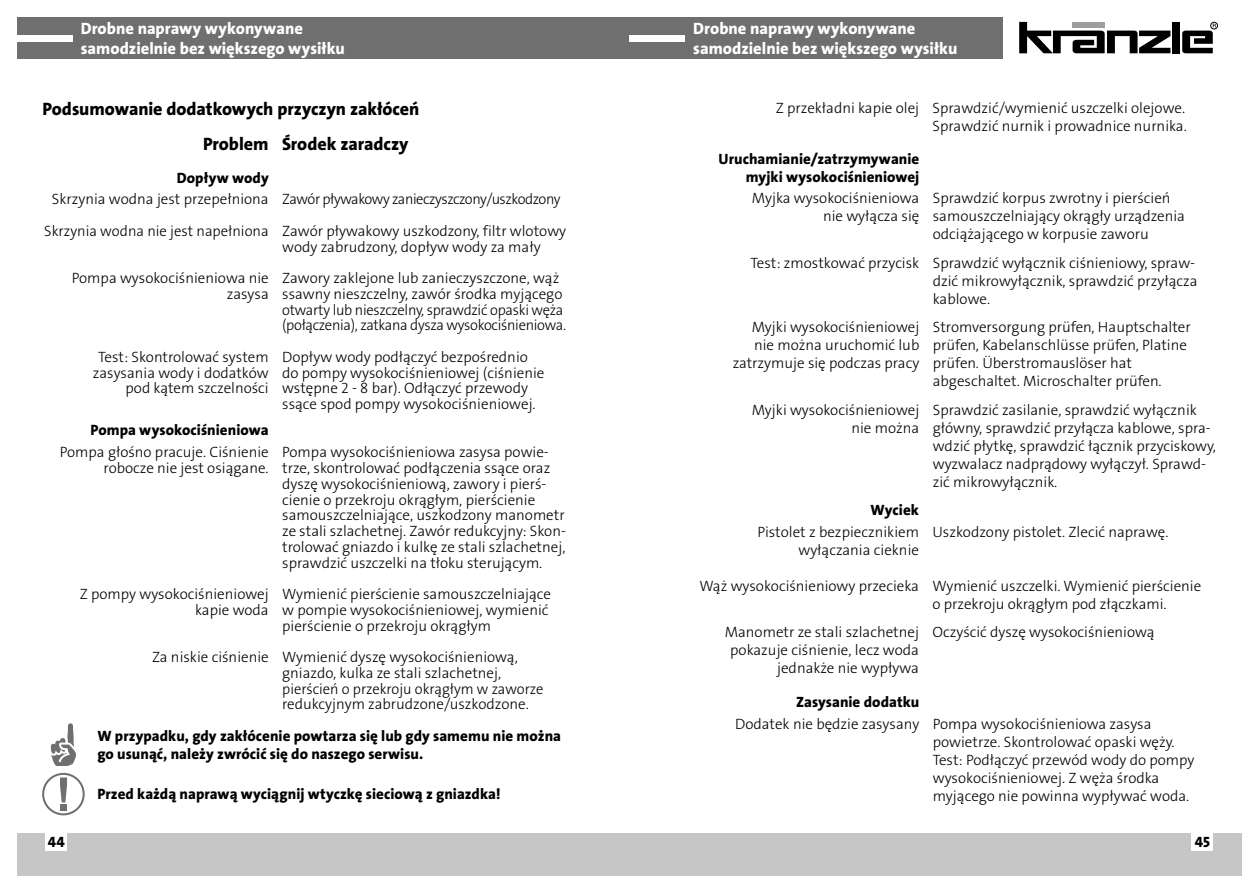
<style>
.page{position:relative;width:1259px;height:893px;background:#fff}
.page>*{position:absolute;margin:0;border:0;box-sizing:border-box;transform-origin:0 0}
.t1{font:18px "The Sans LP8 Ex Bld";letter-spacing:-.005em;color:#000}
.t2{font:16.5px/19.8px "The Sans LP8 Ex Bld";color:#fff}
.t3{font:15px/18px "The Sans LP3 Lig";color:#000}
.t4{font:15px/18px "The Sans LP8 Ex Bld";color:#000;text-align:right}
.t5{font:15px/15.8px "The Sans LP3 Lig";letter-spacing:-.02em;color:#000}
.t6{font:15px/31.5px "The Sans LP3 Lig";letter-spacing:-.03em;color:#000}
</style>
<div class="page">
<div style="left:629px;top:833px;width:613px;height:43px;background:#c6c6c6"></div>
<div style="left:17px;top:833px;width:612px;height:43px;background:#c6c6c6"></div>
<div style="left:1191px;top:833px;width:22px;height:18px;background:#fff"></div>
<div style="left:46px;top:833px;width:21px;height:18px;background:#fff"></div>
<div style="left:17px;top:17px;width:985px;height:41px;background:#706f6f"></div>
<div style="left:17px;top:35px;width:55px;height:6px;background:#fff"></div>
<div style="left:629px;top:35px;width:56px;height:6px;background:#fff"></div>
<svg style="left:1019px;top:22px;width:151px;height:31px"></svg>
<div style="left:1172px;top:22px;width:7px;height:31px;background:#000"></div>
<div style="left:1210px;top:22px;width:7px;height:7px;border:1px solid #000;border-radius:50%"></div>
<svg style="left:1182px;top:24px;width:34px;height:29px"></svg>
<svg style="left:50px;top:723px;width:26px;height:43px"></svg>
<svg style="left:42px;top:773px;width:43px;height:42px"></svg>
<div style="left:60px;top:804px;width:7px;height:7px;background:#706f6f"></div>
<p class="t2" style="left:81px;top:19px;width:266px">Drobne naprawy wykonywane samodzielnie bez większego wysiłku</p>
<p class="t2" style="left:693px;top:19px;width:266px">Drobne naprawy wykonywane samodzielnie bez większego wysiłku</p>
<p class="t1" style="left:43px;top:98px;width:378px">Podsumowanie dodatkowych przyczyn zakłóceń</p>
<p class="t1" style="left:203px;top:132px;width:207px">Problem Środek zaradczy</p>
<p class="t6" style="left:282px;top:184px;width:285px">Zawór pływakowy zanieczyszczony/uszkodzony<br>Zawór pływakowy uszkodzony, filtr wlotowy</p>
<p class="t3" style="left:282px;top:231px;width:279px;line-height:31.5px">wody zabrudzony, dopływ wody za mały<br>Zawory zaklejone lub zanieczyszczone, wąż</p>
<p class="t5" style="left:282px;top:286px;width:285px">ssawny nieszczelny, zawór środka myjącego otwarty lub nieszczelny, sprawdzić opaski węża (połączenia), zatkana dysza wysokociśnieniowa.</p>
<p class="t3" style="left:282px;top:349px;width:264px;line-height:15.8px">Dopływ wody podłączyć bezpośrednio do pompy wysokociśnieniowej (ciśnienie wstępne 2 - 8 bar). Odłączyć przewody ssące spod pompy wysokociśnieniowej.</p>
<p class="t4" style="left:177px;top:169px;width:93px">Dopływ wody</p>
<p class="t3" style="left:44px;top:184px;width:226px;line-height:31.5px;text-align:center">Skrzynia wodna jest przepełniona<br>Skrzynia wodna nie jest napełniona</p>
<p class="t3" style="left:72px;top:270px;width:198px;line-height:15.8px;text-align:right">Pompa wysokociśnieniowa nie zasysa</p>
<p class="t3" style="left:93px;top:349px;width:177px;line-height:15.8px;text-align:right">Test: Skontrolować system zasysania wody i dodatków pod kątem szczelności</p>
<p class="t4" style="left:90px;top:421px;width:180px">Pompa wysokociśnieniowa</p>
<p class="t3" style="left:60px;top:445px;width:210px;line-height:15.8px;text-align:right">Pompa głośno pracuje. Ciśnienie robocze nie jest osiągane.</p>
<p class="t3" style="left:80px;top:586px;width:190px;line-height:15.8px;text-align:right">Z pompy wysokociśnieniowej kapie woda</p>
<p class="t3" style="left:152px;top:648px;width:118px">Za niskie ciśnienie</p>
<p class="t3" style="left:282px;top:445px;width:285px;line-height:15.8px">Pompa wysokociśnieniowa zasysa powie&shy;trze, skontrolować podłączenia ssące oraz dyszę wysokociśnieniową, zawory i pierś&shy;cienie o przekroju okrągłym, pierścienie samouszczelniające, uszkodzony manometr ze stali szlachetnej. Zawór redukcyjny: Skon&shy;trolować gniazdo i kulkę ze stali szlachetnej, sprawdzić uszczelki na tłoku sterującym.</p>
<p class="t3" style="left:282px;top:586px;width:270px;line-height:15.8px">Wymienić pierścienie samouszczelniające w pompie wysokociśnieniowej, wymienić pierścienie o przekroju okrągłym</p>
<p class="t3" style="left:282px;top:649px;width:263px;line-height:15.8px">Wymienić dyszę wysokociśnieniową, gniazdo, kulka ze stali szlachetnej, pierścień o przekroju okrągłym w zaworze redukcyjnym zabrudzone/uszkodzone.</p>
<p class="t4" style="left:97px;top:727px;width:465px;text-align:left">W przypadku, gdy zakłócenie powtarza się lub gdy samemu nie można go usunąć, należy zwrócić się do naszego serwisu.</p>
<p class="t4" style="left:98px;top:785px;width:404px">Przed każdą naprawą wyciągnij wtyczkę sieciową z gniazdka!</p>
<p class="t3" style="left:776px;top:99px;width:145px">Z przekładni kapie olej</p>
<p class="t4" style="left:718px;top:150px;width:202px">Uruchamianie/zatrzymywanie myjki wysokociśnieniowej</p>
<p class="t3" style="left:752px;top:189px;width:169px;text-align:right">Myjka wysokociśnieniowa nie wyłącza się</p>
<p class="t3" style="left:750px;top:254px;width:170px">Test: zmostkować przycisk</p>
<p class="t3" style="left:732px;top:318px;width:188px;text-align:right">Myjki wysokociśnieniowej nie można uruchomić lub zatrzymuje się podczas pracy</p>
<p class="t3" style="left:751px;top:401px;width:169px;text-align:right">Myjki wysokociśnieniowej nie można</p>
<p class="t4" style="left:870px;top:501px;width:50px">Wyciek</p>
<p class="t3" style="left:757px;top:523px;width:163px;text-align:right">Pistolet z bezpiecznikiem wyłączania cieknie</p>
<p class="t3" style="left:699px;top:577px;width:221px">Wąż wysokociśnieniowy przecieka</p>
<p class="t3" style="left:724px;top:623px;width:196px;text-align:right">Manometr ze stali szlachetnej pokazuje ciśnienie, lecz woda jednakże nie wypływa</p>
<p class="t4" style="left:796px;top:693px;width:125px">Zasysanie dodatku</p>
<p class="t3" style="left:735px;top:715px;width:186px">Dodatek nie będzie zasysany</p>
<p class="t3" style="left:932px;top:99px;width:256px">Sprawdzić/wymienić uszczelki olejowe.<br>Sprawdzić nurnik i prowadnice nurnika.</p>
<p class="t3" style="left:933px;top:189px;width:254px">Sprawdzić korpus zwrotny i pierścień samouszczelniający okrągły urządzenia odciążającego w korpusie zaworu</p>
<p class="t3" style="left:933px;top:254px;width:266px">Sprawdzić wyłącznik ciśnieniowy, spraw&shy;dzić mikrowyłącznik, sprawdzić przyłącza kablowe.</p>
<p class="t3" style="left:933px;top:318px;width:259px">Stromversorgung prüfen, Hauptschalter prüfen, Kabelanschlüsse prüfen, Platine prüfen. Überstromauslöser hat abgeschaltet. Microschalter prüfen.</p>
<p class="t3" style="left:933px;top:401px;width:285px">Sprawdzić zasilanie, sprawdzić wyłącznik główny, sprawdzić przyłącza kablowe, spra&shy;wdzić płytkę, sprawdzić łącznik przyciskowy, wyzwalacz nadprądowy wyłączył. Sprawd&shy;zić mikrowyłącznik.</p>
<p class="t3" style="left:932px;top:523px;width:238px">Uszkodzony pistolet. Zlecić naprawę.</p>
<p class="t3" style="left:932px;top:577px;width:270px">Wymienić uszczelki. Wymienić pierścienie o przekroju okrągłym pod złączkami.</p>
<p class="t3" style="left:932px;top:623px;width:224px">Oczyścić dyszę wysokociśnieniową</p>
<p class="t3" style="left:933px;top:715px;width:263px">Pompa wysokociśnieniowa zasysa powietrze. Skontrolować opaski węży.<br>Test: Podłączyć przewód wody do pompy wysokociśnieniowej. Z węża środka myjącego nie powinna wypływać woda.</p>
<p class="t4" style="left:48px;top:833px;width:18px">44</p>
<p class="t4" style="left:1194px;top:833px;width:17px">45</p>
</div>
